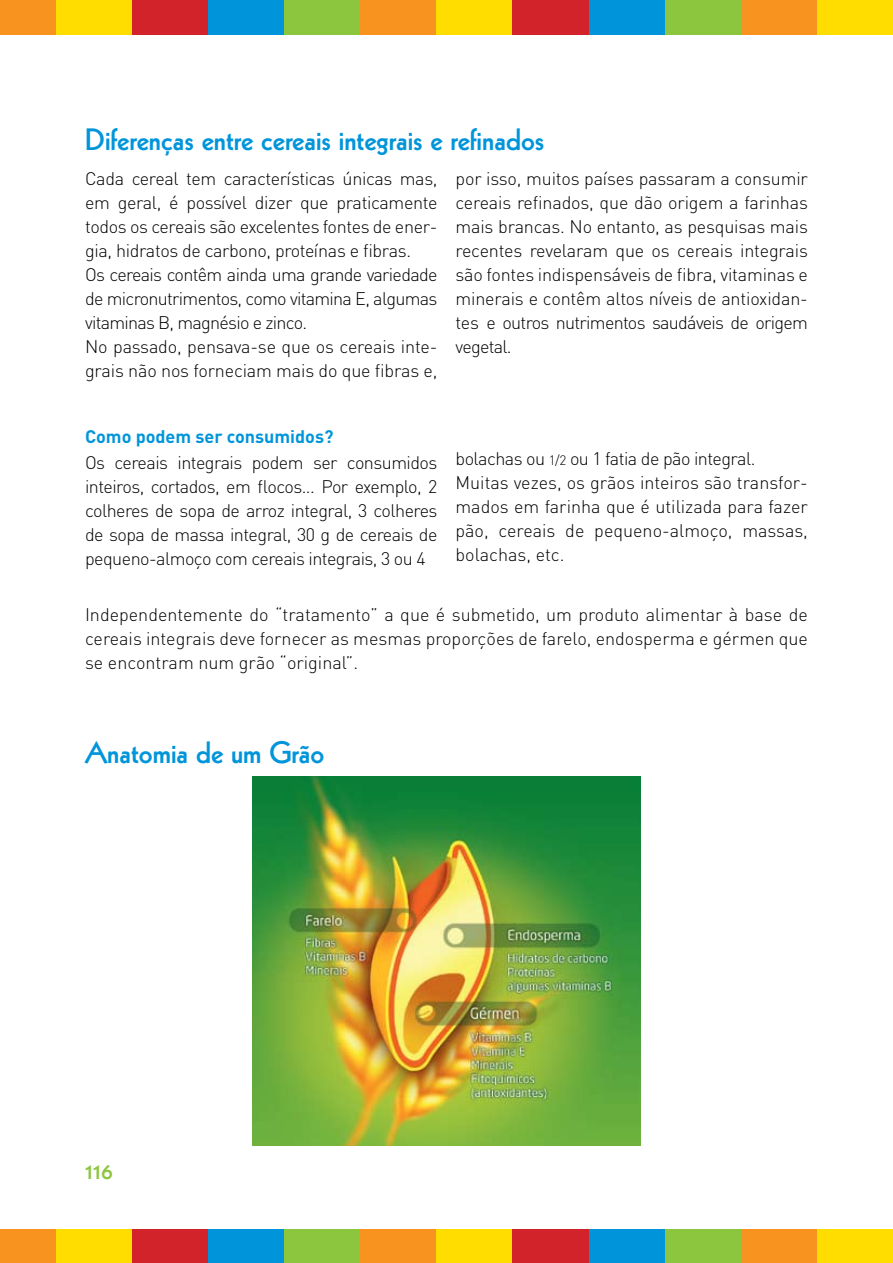
<style>
.page{position:relative;width:893px;height:1263px;background:#fff}
.page>*{position:absolute;margin:0;border:0;box-sizing:border-box;transform-origin:0 0}
.t1{font:800 30px "Kabel";color:#0095da}
.t2{font:800 22.5px "Kabel";color:#8cc63f}
.t3{font:300 18px/24px "DIN";letter-spacing:-.02em;color:#000;text-align:justify}
.t4{font:300 18px/24px "DIN";color:#000}
.t5{font:700 18px "DIN";color:#0095da}
.s1{font-size:13.5px}
</style>
<div class="page">
<img style="left:252px;top:776px;width:389px;height:370px">
<div style="left:284px;top:1229px;width:77px;height:34px;background:#8cc63f"></div>
<div style="left:207px;top:1229px;width:77px;height:34px;background:#0095da"></div>
<div style="left:131px;top:1229px;width:76px;height:34px;background:#d2232a"></div>
<div style="left:55px;top:1229px;width:77px;height:34px;background:#fd0"></div>
<div style="left:0;top:1229px;width:55px;height:34px;background:#f7931e"></div>
<div style="left:359px;top:1229px;width:77px;height:34px;background:#f7931e"></div>
<div style="left:436px;top:1229px;width:77px;height:34px;background:#fd0"></div>
<div style="left:512px;top:1229px;width:77px;height:34px;background:#d2232a"></div>
<div style="left:589px;top:1229px;width:76px;height:34px;background:#0095da"></div>
<div style="left:665px;top:1229px;width:77px;height:34px;background:#8cc63f"></div>
<div style="left:741px;top:1229px;width:77px;height:34px;background:#f7931e"></div>
<div style="left:817px;top:1229px;width:76px;height:34px;background:#fd0"></div>
<div style="left:284px;top:0;width:77px;height:35px;background:#8cc63f"></div>
<div style="left:207px;top:0;width:77px;height:35px;background:#0095da"></div>
<div style="left:131px;top:0;width:76px;height:35px;background:#d2232a"></div>
<div style="left:55px;top:0;width:77px;height:35px;background:#fd0"></div>
<div style="left:0;top:0;width:55px;height:35px;background:#f7931e"></div>
<div style="left:359px;top:0;width:77px;height:35px;background:#f7931e"></div>
<div style="left:436px;top:0;width:77px;height:35px;background:#fd0"></div>
<div style="left:512px;top:0;width:77px;height:35px;background:#d2232a"></div>
<div style="left:589px;top:0;width:76px;height:35px;background:#0095da"></div>
<div style="left:665px;top:0;width:77px;height:35px;background:#8cc63f"></div>
<div style="left:741px;top:0;width:77px;height:35px;background:#f7931e"></div>
<div style="left:817px;top:0;width:76px;height:35px;background:#fd0"></div>
<h1 class="t1" style="left:85px;top:122px;width:461px">Diferenças entre cereais integrais e refinados</h1>
<p class="t3" style="left:85px;top:166px;width:354px;text-align:left">Cada cereal tem características únicas mas, em geral, é possível dizer que praticamente todos os cereais são excelentes fontes de ener&shy;gia, hidratos de carbono, proteínas e fibras.<br>Os cereais contêm ainda uma grande variedade de micronutrimentos, como vitamina E, algumas vitaminas B, magnésio e zinco.<br>No passado, pensava-se que os cereais inte&shy;grais não nos forneciam mais do que fibras e,</p>
<p class="t3" style="left:455px;top:166px;width:354px">por isso, muitos países passaram a consumir cereais refinados, que dão origem a farinhas mais brancas. No entanto, as pesquisas mais recentes revelaram que os cereais integrais são fontes indispensáveis de fibra, vitaminas e minerais e contêm altos níveis de antioxidan&shy;tes e outros nutrimentos saudáveis de origem vegetal.</p>
<p class="t5" style="left:85px;top:425px;width:250px">Como podem ser consumidos?</p>
<p class="t3" style="left:85px;top:450px;width:354px">Os cereais integrais podem ser consumidos inteiros, cortados, em flocos... Por exemplo, 2 colheres de sopa de arroz integral, 3 colheres de sopa de massa integral, 30 g de cereais de pequeno-almoço com cereais integrais, 3 ou 4</p>
<p class="t4" style="left:455px;top:446px;width:354px">bolachas ou <span class="s1">1/2</span> ou 1 fatia de pão integral.<br>Muitas vezes, os grãos inteiros são transfor&shy;mados em farinha que é utilizada para fazer pão, cereais de pequeno-almoço, massas, bolachas, etc.</p>
<p class="t3" style="left:85px;top:603px;width:724px">Independentemente do “tratamento” a que é submetido, um produto alimentar à base de cereais integrais deve fornecer as mesmas proporções de farelo, endosperma e gérmen que se encontram num grão “original”.</p>
<h1 class="t1" style="left:85px;top:735px;width:241px">Anatomia de um Grão</h1>
<p class="t2" style="left:86px;top:1158px;width:29px">116</p>
</div>
